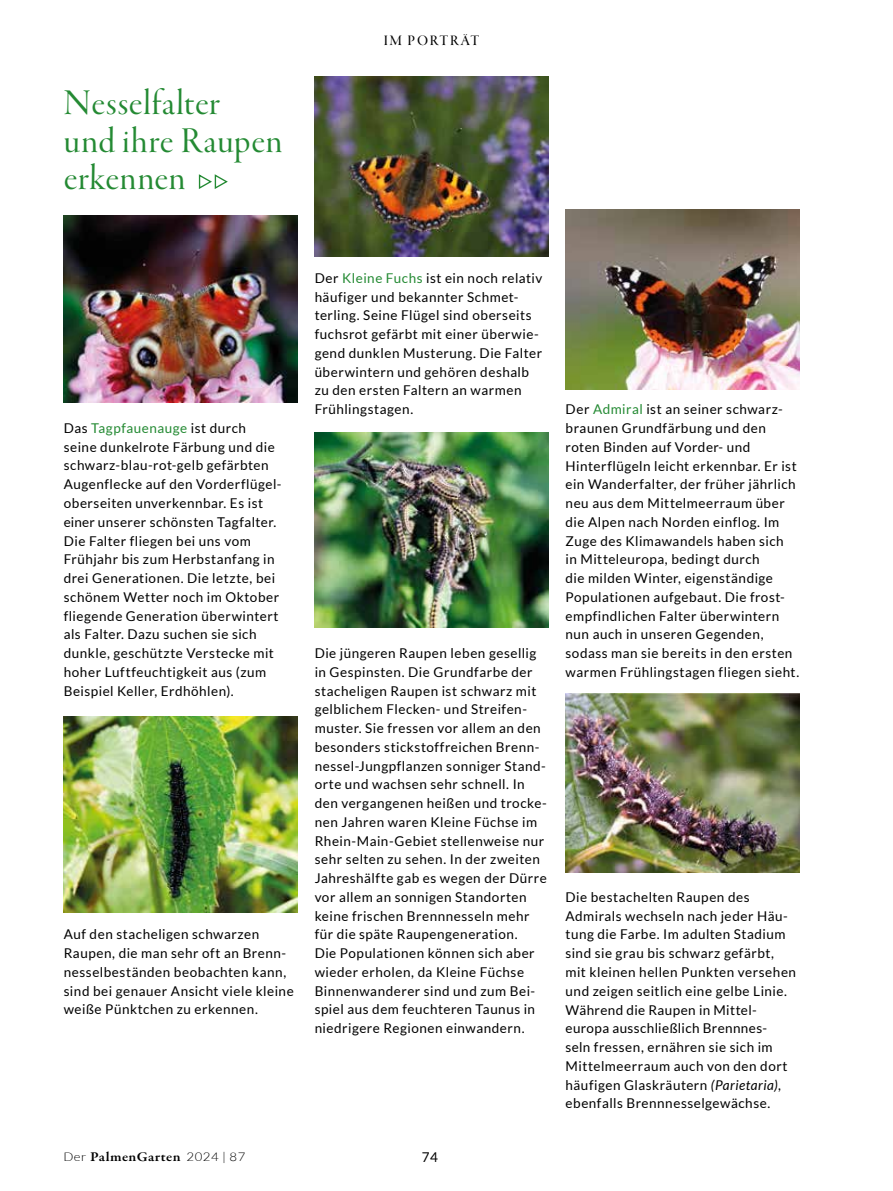
<style>
.page{position:relative;width:893px;height:1191px;background:#fff}
.page>*{position:absolute;margin:0;border:0;box-sizing:border-box;transform-origin:0 0}
.t1{font:37.5px/37.5px "Garamond Premr Pro Disp";letter-spacing:.015em;color:#248a33}
.t2{font:15px "Garamond Premr Pro Med Disp";letter-spacing:.12em;color:#000}
.t3{font:13.5px/18.8px "Lato";letter-spacing:.04em;color:#000}
.t4{font:600 13.5px "Garamond Premr Pro";letter-spacing:.025em;color:#000;scale:1.1 1}
.s1{color:#248a33}
.s2{font-family:"Lato";font-weight:300;font-size:12px}
.s3{font-style:italic}
</style>
<div class="page">
<img style="left:566px;top:693px;width:233px;height:180px">
<svg style="left:198px;top:174px;width:30px;height:15px"></svg>
<img style="left:64px;top:215px;width:234px;height:187px">
<img style="left:64px;top:716px;width:234px;height:196px">
<img style="left:315px;top:76px;width:234px;height:180px">
<img style="left:315px;top:433px;width:234px;height:194px">
<img style="left:566px;top:210px;width:233px;height:179px">
<h1 class="t1" style="left:64px;top:85px;width:220px">Nesselfalter<br>und ihre Raupen erkennen</h1>
<p class="t2" style="left:384px;top:32px;width:97px">IM PORTRÄT</p>
<p class="t3" style="left:64px;top:418px;width:219px">Das <span class="s1">Tagpfauenauge</span> ist durch seine dunkelrote Färbung und die schwarz-blau-rot-gelb gefärbten Augenflecke auf den Vorderflügel&shy;oberseiten unverkennbar. Es ist einer unserer schönsten Tagfalter.<br>Die Falter fliegen bei uns vom Frühjahr bis zum Herbstanfang in drei Generationen. Die letzte, bei schönem Wetter noch im Oktober fliegende Generation überwintert als Falter. Dazu suchen sie sich dunkle, geschützte Verstecke mit hoher Luftfeuchtigkeit aus (zum Beispiel Keller, Erdhöhlen).</p>
<p class="t3" style="left:64px;top:925px;width:231px">Auf den stacheligen schwarzen Raupen, die man sehr oft an Brenn&shy;nesselbeständen beobachten kann, sind bei genauer Ansicht viele kleine weiße Pünktchen zu erkennen.</p>
<p class="t4" style="left:63px;top:1149px;width:167px"><span class="s2">Der</span> PalmenGarten <span class="s2">2024 | 87</span></p>
<p class="t3" style="left:315px;top:268px;width:229px">Der <span class="s1">Kleine Fuchs</span> ist ein noch relativ häufiger und bekannter Schmet&shy;terling. Seine Flügel sind oberseits fuchsrot gefärbt mit einer überwie&shy;gend dunklen Musterung. Die Falter überwintern und gehören deshalb zu den ersten Faltern an warmen<br>Frühlingstagen.</p>
<p class="t3" style="left:315px;top:643px;width:234px">Die jüngeren Raupen leben gesellig in Gespinsten. Die Grundfarbe der stacheligen Raupen ist schwarz mit gelblichem Flecken- und Streifen&shy;muster. Sie fressen vor allem an den besonders stickstoffreichen Brenn&shy;nessel-Jungpflanzen sonniger Stand&shy;orte und wachsen sehr schnell. In den vergangenen heißen und trocke&shy;nen Jahren waren Kleine Füchse im Rhein-Main-Gebiet stellenweise nur sehr selten zu sehen. In der zweiten Jahreshälfte gab es wegen der Dürre vor allem an sonnigen Standorten keine frischen Brennnesseln mehr für die späte Raupengeneration.<br>Die Populationen können sich aber wieder erholen, da Kleine Füchse Binnenwanderer sind und zum Bei&shy;spiel aus dem feuchteren Taunus in niedrigere Regionen einwandern.</p>
<p class="t3" style="left:422px;top:1147px;width:18px">74</p>
<p class="t3" style="left:566px;top:400px;width:235px">Der <span class="s1">Admiral</span> ist an seiner schwarz&shy;braunen Grundfärbung und den roten Binden auf Vorder- und Hinterflügeln leicht erkennbar. Er ist ein Wanderfalter, der früher jährlich neu aus dem Mittelmeerraum über die Alpen nach Norden einflog. Im Zuge des Klimawandels haben sich<br>in Mitteleuropa, bedingt durch<br>die milden Winter, eigenständige Populationen aufgebaut. Die frost&shy;empfindlichen Falter überwintern nun auch in unseren Gegenden, sodass man sie bereits in den ersten warmen Frühlingstagen fliegen sieht.</p>
<p class="t3" style="left:566px;top:887px;width:232px">Die bestachelten Raupen des Admirals wechseln nach jeder Häu&shy;tung die Farbe. Im adulten Stadium sind sie grau bis schwarz gefärbt, mit kleinen hellen Punkten versehen und zeigen seitlich eine gelbe Linie.<br>Während die Raupen in Mittel&shy;europa ausschließlich Brennnes-<br>seln fressen, ernähren sie sich im Mittelmeerraum auch von den dort häufigen Glaskräutern <span class="s3">(Parietaria)</span>, ebenfalls Brennnesselgewächse.</p>
</div>
